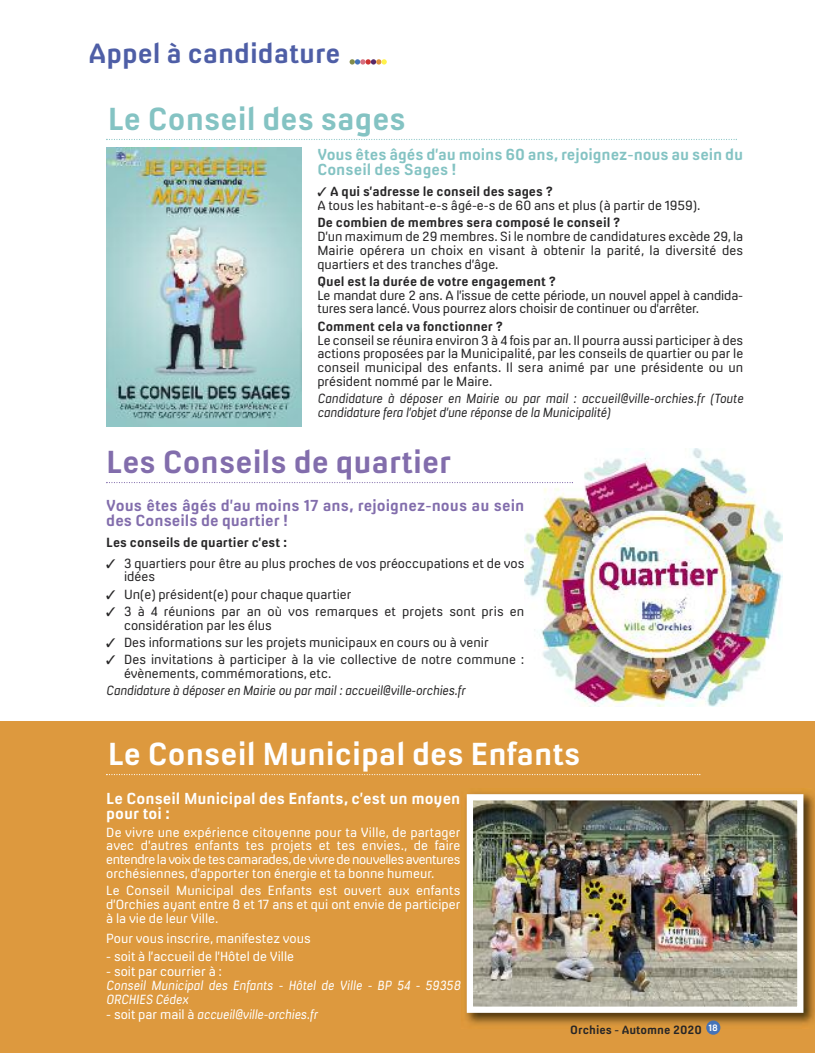
<style>
.page{position:relative;width:815px;height:1053px;background:#fff}
.page>*{position:absolute;margin:0;border:0;box-sizing:border-box;transform-origin:0 0}
.t1{font:700 30px "Milibus Rg";color:#fff}
.t2{font:700 30px "Milibus Rg";color:#826dac}
.t3{font:700 30px "Milibus Rg";color:#84c3c3}
.t4{font:700 26.25px "Milibus Rg";color:#4e5ea6}
.t5{font:700 15px/15px "Milibus Rg";letter-spacing:.005em;color:#826dac}
.t6{font:700 15px/15px "Milibus Rg";letter-spacing:-.005em;color:#84c3c3}
.t7{font:700 15px/15px "Milibus Rg";color:#fff}
.t8{font:12.5px/13.8px "Milibus Lt";color:#272627}
.t9{font:12.5px/13.8px "Milibus Lt";color:#fff;text-align:justify}
.t10{font:italic 12.5px/13.8px "Milibus Lt";color:#272627}
.t11{font:700 12.5px "Milibus Rg";color:#272627}
.t12{font:italic 12.5px/13.8px "Milibus Lt";letter-spacing:.01em;color:#fff}
.t13{font:700 11.25px "Milibus Rg";color:#272627}
.s1{font-style:normal}
</style>
<div class="page">
<svg style="left:350px;top:59px;width:37px;height:6px"></svg>
<div style="left:0;top:721px;width:815px;height:331px;background:#dd993e"></div>
<svg style="left:106px;top:139px;width:631px;height:1px"></svg>
<svg style="left:106px;top:774px;width:594px;height:1px"></svg>
<img style="left:106px;top:147px;width:195px;height:279px">
<img style="left:524px;top:448px;width:258px;height:258px">
<img style="left:465px;top:788px;width:350px;height:240px">
<img style="left:474px;top:801px;width:322px;height:204px">
<div style="left:467px;top:794px;width:336px;height:218px;border:6px solid #fff"></div>
<div style="left:706px;top:1020px;width:14px;height:14px;background:#4573b8;border-radius:50%"></div>
<svg style="left:106px;top:482px;width:467px;height:1px"></svg>
<h2 class="t4" style="left:89px;top:44px;width:253px">appel à candidature</h2>
<h1 class="t3" style="left:108px;top:108px;width:300px">Le Conseil des sages</h1>
<p class="t6" style="left:317px;top:149px;width:427px">Vous êtes âgés d’au moins 60 ans, rejoignez-nous au sein du<br>Conseil des Sages !</p>
<p class="t11" style="left:317px;top:187px;width:237px">✓ a qui s’adresse le conseil des sages ?</p>
<p class="t8" style="left:317px;top:200px;width:384px">A tous les habitant-e-s âgé-e-s de 60 ans et plus (à partir de 1959).</p>
<p class="t11" style="left:317px;top:218px;width:304px">De combien de membres sera composé le conseil ?</p>
<p class="t8" style="left:317px;top:231px;width:427px;text-align:justify">D’un maximum de 29 membres. Si le nombre de candidatures excède 29, la Mairie opérera un choix en visant à obtenir la parité, la diversité des quartiers et des tranches d’âge.</p>
<p class="t11" style="left:317px;top:277px;width:240px">Quel est la durée de votre engagement ?</p>
<p class="t8" style="left:317px;top:289px;width:427px">Le mandat dure 2 ans. A l’issue de cette période, un nouvel appel à candida&shy;tures sera lancé. Vous pourrez alors choisir de continuer ou d’arrêter.</p>
<p class="t11" style="left:317px;top:321px;width:187px">Comment cela va fonctionner ?</p>
<p class="t8" style="left:317px;top:334px;width:427px;text-align:justify">Le conseil se réunira environ 3 à 4 fois par an. Il pourra aussi participer à des actions proposées par la Municipalité, par les conseils de quartier ou par le conseil municipal des enfants. Il sera animé par une présidente ou un président nommé par le Maire.</p>
<p class="t10" style="left:317px;top:393px;width:427px">Candidature à déposer en Mairie ou par mail : accueil@ville-orchies.fr (Toute candidature fera l’objet d’une réponse de la Municipalité)</p>
<h1 class="t2" style="left:106px;top:451px;width:347px">Les Conseils de quartier</h1>
<p class="t5" style="left:106px;top:499px;width:420px">Vous êtes âgés d’au moins 17 ans, rejoignez-nous au sein des Conseils de quartier !</p>
<p class="t11" style="left:106px;top:537px;width:182px">Les conseils de quartier c’est :</p>
<p class="t8" style="left:124px;top:557px;width:402px;text-indent:-18px">✓ 3 quartiers pour être au plus proches de vos préoccupations et de vos idées</p>
<p class="t8" style="left:106px;top:588px;width:247px">✓ Un(e) président(e) pour chaque quartier</p>
<p class="t8" style="left:124px;top:606px;width:402px;text-indent:-18px">✓ 3 à 4 réunions par an où vos remarques et projets sont pris en considération par les élus</p>
<p class="t8" style="left:106px;top:637px;width:384px">✓ Des informations sur les projets municipaux en cours ou à venir</p>
<p class="t8" style="left:124px;top:654px;width:402px;text-indent:-18px">✓ Des invitations à participer à la vie collective de notre commune : évènements, commémorations, etc.</p>
<p class="t10" style="left:106px;top:685px;width:361px">Candidature à déposer en Mairie ou par mail : accueil@ville-orchies.fr</p>
<h1 class="t1" style="left:108px;top:742px;width:474px">Le Conseil Municipal des Enfants</h1>
<p class="t7" style="left:106px;top:792px;width:356px">Le Conseil Municipal des Enfants, c’est un moyen pour toi :</p>
<p class="t9" style="left:106px;top:826px;width:356px">De vivre une expérience citoyenne pour ta Ville, de partager avec d’autres enfants tes projets et tes envies., de faire entendre la voix de tes camarades,de vivre de nouvelles aventures orchésiennes, d’apporter ton énergie et ta bonne humeur.</p>
<p class="t9" style="left:106px;top:884px;width:356px">Le Conseil Municipal des Enfants est ouvert aux enfants d’Orchies ayant entre 8 et 17 ans et qui ont envie de participer à la vie de leur Ville.</p>
<p class="t9" style="left:106px;top:933px;width:206px">Pour vous inscrire, manifestez vous</p>
<p class="t9" style="left:106px;top:950px;width:189px">- soit à l’accueil de l’Hôtel de Ville</p>
<p class="t9" style="left:106px;top:966px;width:117px">- soit par courrier à :</p>
<p class="t12" style="left:106px;top:979px;width:356px">Conseil Municipal des Enfants - Hôtel de Ville - BP 54 - 59358<br>ORCHIES Cédex</p>
<p class="t12" style="left:106px;top:1009px;width:213px"><span class="s1">- soit par mail à</span> accueil@ville-orchies.fr</p>
<p class="t13" style="left:570px;top:1025px;width:149px">Orchies - automne 2020 <sup>18</sup></p>
</div>
